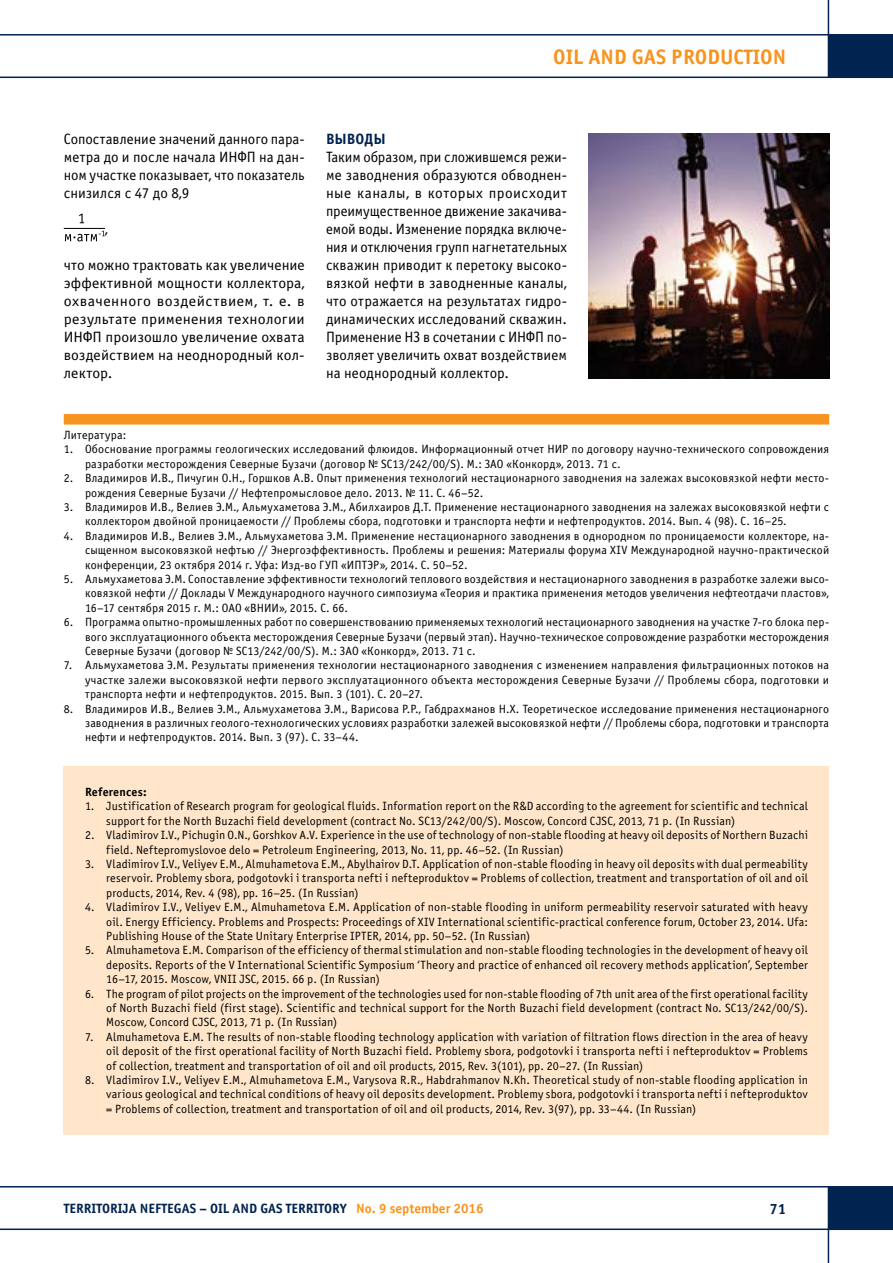
<style>
.page{position:relative;width:893px;height:1263px;background:#fff}
.page>*{position:absolute;margin:0;border:0;box-sizing:border-box;transform-origin:0 0}
.t1{font:700 21px "Officina Sans C";color:#f7941e}
.t2{font:15px/18px "Officina Sans C";letter-spacing:.005em;color:#000;text-align:justify}
.t3{font:700 15px "Officina Sans C";color:#00234f}
.t4{font:700 13.5px "Officina Sans C";color:#00234f}
.t5{font:12px/14.4px "Officina Sans C";letter-spacing:.015em;color:#000;text-align:justify}
.t6{font:700 12px "Officina Sans C";letter-spacing:.015em;color:#000}
.s1{color:#f7941e}
</style>
<div class="page">
<hr style="left:828px;top:0;width:1px;height:78px;background:#00234f">
<div style="left:828px;top:35px;width:65px;height:42px;background:#00234f"></div>
<hr style="left:0;top:77px;width:893px;height:1px;background:#00234f">
<hr style="left:0;top:34px;width:893px;height:2px;background:#00234f">
<hr style="left:828px;top:1186px;width:1px;height:77px;background:#00234f">
<div style="left:828px;top:1187px;width:65px;height:42px;background:#00234f"></div>
<hr style="left:0;top:1186px;width:893px;height:1px;background:#00234f">
<hr style="left:0;top:1228px;width:893px;height:2px;background:#00234f">
<svg style="left:65px;top:231px;width:40px;height:11px"></svg>
<svg style="left:79px;top:214px;width:5px;height:9px"></svg>
<hr style="left:64px;top:228px;width:41px;height:1px;background:#000">
<div style="left:64px;top:414px;width:765px;height:11px;background:#f7941e"></div>
<div style="left:64px;top:766px;width:765px;height:368px;background:#ffe6ca"></div>
<img style="left:588px;top:133px;width:241px;height:245px">
<h1 class="t1" style="left:553px;top:45px;width:234px">OIL AND GAS PRODUCTION</h1>
<p class="t2" style="left:64px;top:130px;width:242px">Сопоставление значений данного пара&shy;метра до и после начала ИНФП на дан&shy;ном участке показывает, что показатель снизился с 47 до 8,9</p>
<p class="t2" style="left:105px;top:220px;width:4px">,</p>
<p class="t2" style="left:64px;top:256px;width:242px">что можно трактовать как увеличение эффективной мощности коллектора, охваченного воздействием, т. е. в результате применения технологии ИНФП произошло увеличение охвата воздействием на неоднородный кол&shy;лектор.</p>
<p class="t3" style="left:326px;top:130px;width:61px">Выводы</p>
<p class="t2" style="left:326px;top:148px;width:242px">Таким образом, при сложившемся режи&shy;ме заводнения образуются обводнен&shy;ные каналы, в которых происходит преимущественное движение закачива&shy;емой воды. Изменение порядка включе&shy;ния и отключения групп нагнетательных скважин приводит к перетоку высоко&shy;вязкой нефти в заводненные каналы, что отражается на результатах гидро&shy;динамических исследований скважин.<br>Применение НЗ в сочетании с ИНФП по&shy;зволяет увеличить охват воздействием на неоднородный коллектор.</p>
<p class="t5" style="left:64px;top:428px;width:64px">Литература:</p>
<p class="t5" style="left:85px;top:442px;width:746px;text-indent:-21px">1. Обоснование программы геологических исследований флюидов. Информационный отчет НИР по договору научно-технического сопровождения разработки месторождения Северные Бузачи (договор № SC13/242/00/S). М.: ЗАО «Конкорд», 2013. 71 с.</p>
<p class="t5" style="left:85px;top:471px;width:746px;text-indent:-21px">2. Владимиров И.В., Пичугин О.Н., Горшков А.В. Опыт применения технологий нестационарного заводнения на залежах высоковязкой нефти место&shy;рождения Северные Бузачи // Нефтепромысловое дело. 2013. № 11. С. 46–52.</p>
<p class="t5" style="left:85px;top:500px;width:746px;text-indent:-21px">3. Владимиров И.В., Велиев Э.М., Альмухаметова Э.М., Абилхаиров Д.Т. Применение нестационарного заводнения на залежах высоковязкой нефти с коллектором двойной проницаемости // Проблемы сбора, подготовки и транспорта нефти и нефтепродуктов. 2014. Вып. 4 (98). С. 16–25.</p>
<p class="t5" style="left:85px;top:529px;width:746px;text-indent:-21px">4. Владимиров И.В., Велиев Э.М., Альмухаметова Э.М. Применение нестационарного заводнения в однородном по проницаемости коллекторе, на&shy;сыщенном высоковязкой нефтью // Энергоэффективность. Проблемы и решения: Материалы форума XIV Международной научно-практической конференции, 23 октября 2014 г. Уфа: Изд-во ГУП «ИПТЭР», 2014. С. 50–52.</p>
<p class="t5" style="left:85px;top:572px;width:746px;text-indent:-21px">5. Альмухаметова Э.М. Сопоставление эффективности технологий теплового воздействия и нестационарного заводнения в разработке залежи высо&shy;ковязкой нефти // Доклады V Международного научного симпозиума «Теория и практика применения методов увеличения нефтеотдачи пластов», 16–17 сентября 2015 г. М.: ОАО «ВНИИ», 2015. С. 66.</p>
<p class="t5" style="left:85px;top:615px;width:746px;text-indent:-21px">6. Программа опытно-промышленных работ по совершенствованию применяемых технологий нестационарного заводнения на участке 7-го блока пер&shy;вого эксплуатационного объекта месторождения Северные Бузачи (первый этап). Научно-техническое сопровождение разработки месторождения Северные Бузачи (договор № SC13/242/00/S). М.: ЗАО «Конкорд», 2013. 71 с.</p>
<p class="t5" style="left:85px;top:658px;width:746px;text-indent:-21px">7. Альмухаметова Э.М. Результаты применения технологии нестационарного заводнения с изменением направления фильтрационных потоков на участке залежи высоковязкой нефти первого эксплуатационного объекта месторождения Северные Бузачи // Проблемы сбора, подготовки и транспорта нефти и нефтепродуктов. 2015. Вып. 3 (101). С. 20–27.</p>
<p class="t5" style="left:85px;top:702px;width:746px;text-indent:-21px">8. Владимиров И.В., Велиев Э.М., Альмухаметова Э.М., Варисова Р.Р., Габдрахманов Н.Х. Теоретическое исследование применения нестационарного заводнения в различных геолого-технологических условиях разработки залежей высоковязкой нефти // Проблемы сбора, подготовки и транспорта нефти и нефтепродуктов. 2014. Вып. 3 (97). С. 33–44.</p>
<p class="t6" style="left:85px;top:785px;width:63px">References:</p>
<p class="t5" style="left:106px;top:799px;width:703px;text-indent:-21px">1. Justification of Research program for geological fluids. Information report on the R&amp;D according to the agreement for scientific and technical support for the North Buzachi field development (contract No. SC13/242/00/S). Мoscow, Concord CJSC, 2013, 71 p. (In Russian)</p>
<p class="t5" style="left:106px;top:828px;width:703px;text-indent:-21px">2. Vladimirov I.V., Pichugin O.N., Gorshkov A.V. Experience in the use of technology of non-stable flooding at heavy oil deposits of Northern Buzachi field. Neftepromyslovoe delo = Petroleum Engineering, 2013, No. 11, pp. 46–52. (In Russian)</p>
<p class="t5" style="left:106px;top:857px;width:703px;text-indent:-21px">3. Vladimirov I.V., Veliyev E.M., Almuhametova E.M., Abylhairov D.T. Application of non-stable flooding in heavy oil deposits with dual permeability reservoir. Problemy sbora, podgotovki i transporta nefti i nefteproduktov = Problems of collection, treatment and transportation of oil and oil products, 2014, Rev. 4 (98), pp. 16–25. (In Russian)</p>
<p class="t5" style="left:106px;top:900px;width:703px;text-indent:-21px">4. Vladimirov I.V., Veliyev E.M., Almuhametova E.M. Application of non-stable flooding in uniform permeability reservoir saturated with heavy oil. Energy Efficiency. Problems and Prospects: Proceedings of XIV International scientific-practical conference forum, October 23, 2014. Ufa:<br>Publishing House of the State Unitary Enterprise IPTER, 2014, pp. 50–52. (In Russian)</p>
<p class="t5" style="left:106px;top:943px;width:703px;text-indent:-21px">5. Almuhametova E.M. Comparison of the efficiency of thermal stimulation and non-stable flooding technologies in the development of heavy oil deposits. Reports of the V International Scientific Symposium ‘Theory and practice of enhanced oil recovery methods application’, September 16–17, 2015. Moscow, VNII JSC, 2015. 66 p. (In Russian)</p>
<p class="t5" style="left:106px;top:987px;width:703px;text-indent:-21px">6. The program of pilot projects on the improvement of the technologies used for non-stable flooding of 7th unit area of the first operational facility of North Buzachi field (first stage). Scientific and technical support for the North Buzachi field development (contract No. SC13/242/00/S).<br>Мoscow, Concord CJSC, 2013, 71 p. (In Russian)</p>
<p class="t5" style="left:106px;top:1030px;width:703px;text-indent:-21px">7. Almuhametova E.M. The results of non-stable flooding technology application with variation of filtration flows direction in the area of heavy oil deposit of the first operational facility of North Buzachi field. Problemy sbora, podgotovki i transporta nefti i nefteproduktov = Problems of collection, treatment and transportation of oil and oil products, 2015, Rev. 3(101), pp. 20–27. (In Russian)</p>
<p class="t5" style="left:106px;top:1073px;width:703px;text-indent:-21px">8. Vladimirov I.V., Veliyev E.M., Almuhametova E.M., Varysova R.R., Habdrahmanov N.Kh. Theoretical study of non-stable flooding application in various geological and technical conditions of heavy oil deposits development. Problemy sbora, podgotovki i transporta nefti i nefteproduktov = Problems of collection, treatment and transportation of oil and oil products, 2014, Rev. 3(97), pp. 33–44. (In Russian)</p>
<p class="t4" style="left:64px;top:1201px;width:421px">TERRITORIJA NEFTEGAS – OIL AND GAS TERRITORY <span class="s1">No. 9 september 2016</span></p>
<p class="t3" style="left:770px;top:1200px;width:18px">71</p>
</div>
